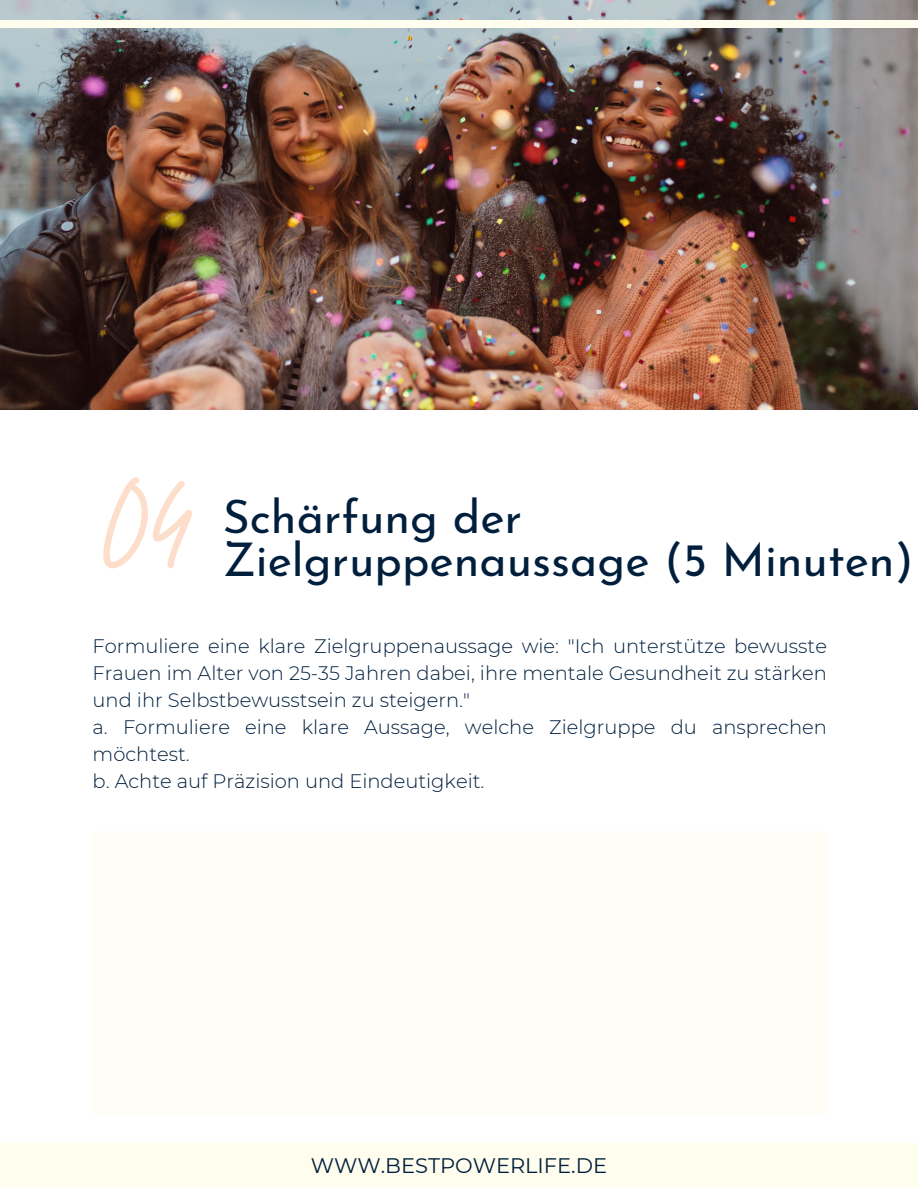
<style>
.page{position:relative;width:918px;height:1188px;background:#fff}
.page>*{position:absolute;margin:0;border:0;box-sizing:border-box;transform-origin:0 0}
.t1{font:154.5px "Brittany Signature";color:#fddeca}
.t2{font:46.5px "Josefin Sans";color:#001f3d}
.t3{font:21px "Montserrat";color:#001f3d}
.t4{font:300 19.5px/27px "Montserrat";color:#001f3d;text-align:justify}
</style>
<div class="page">
<img style="left:0;top:0;width:918px;height:410px">
<div style="left:0;top:1143px;width:918px;height:45px;background:#fffded"></div>
<div style="left:93px;top:831px;width:734px;height:282px;background:#fffdf5"></div>
<div style="left:0;top:20px;width:918px;height:8px;background:#fffded"></div>
<p class="t1" style="left:102px;top:417px;width:93px">04</p>
<p class="t2" style="left:223px;top:498px;width:301px">Schärfung der</p>
<p class="t2" style="left:223px;top:541px;width:692px">Zielgruppenaussage (5 Minuten)</p>
<p class="t4" style="left:93px;top:633px;width:736px">Formuliere eine klare Zielgruppenaussage wie: "Ich unterstütze bewusste Frauen im Alter von 25-35 Jahren dabei, ihre mentale Gesundheit zu stärken und ihr Selbstbewusstsein zu steigern."</p>
<h1 class="t4" style="left:93px;top:714px;width:736px">a. Formuliere eine klare Aussage, welche Zielgruppe du ansprechen möchtest.</h1>
<p class="t4" style="left:93px;top:768px;width:393px">b. Achte auf Präzision und Eindeutigkeit.</p>
<h2 class="t3" style="left:311px;top:1153px;width:298px">WWW.BESTPOWERLIFE.DE</h2>
</div>
